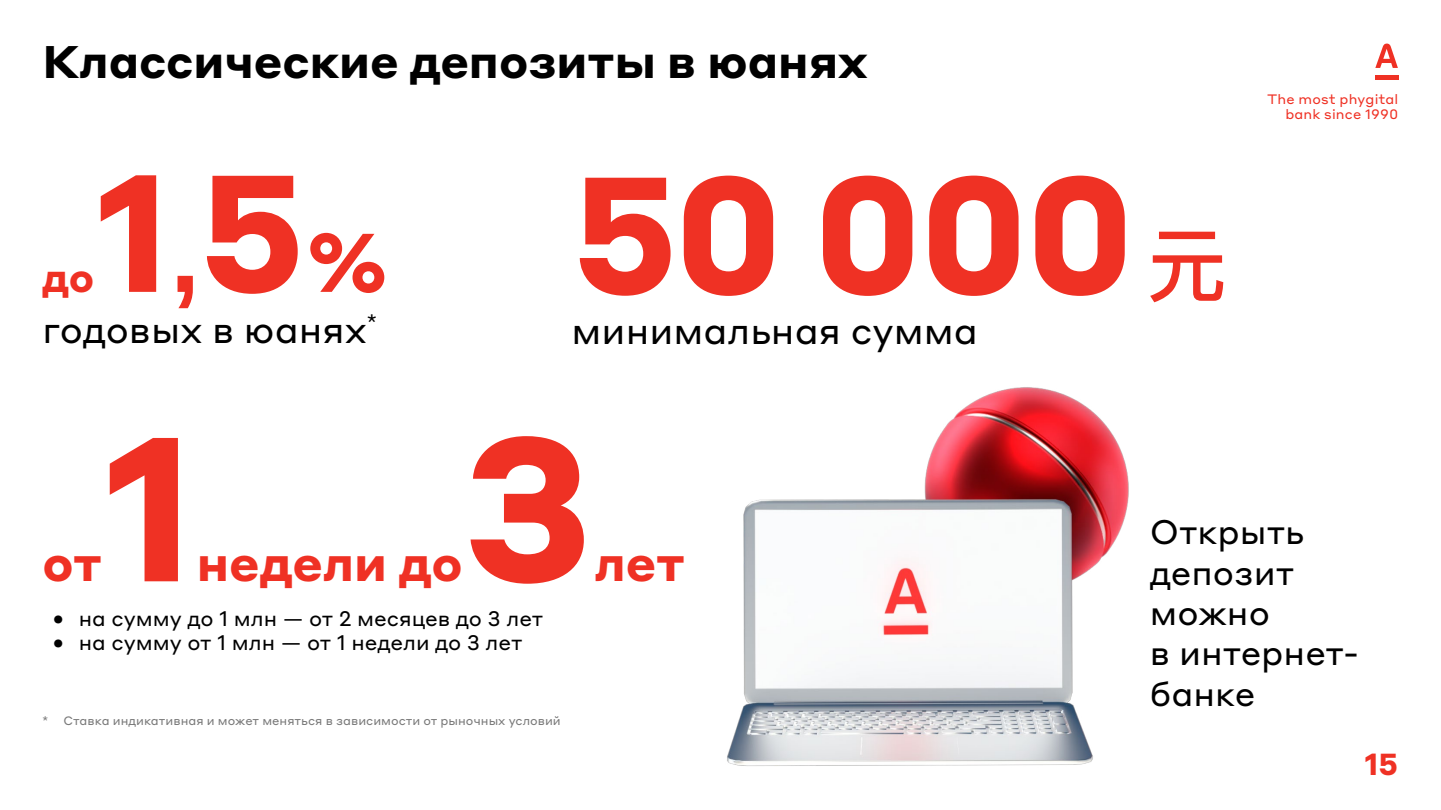
<style>
.page{position:relative;width:1441px;height:810px;background:#fff}
.page>*{position:absolute;margin:0;border:0;box-sizing:border-box;transform-origin:0 0}
.t1{font:700 201.15px "Styrene ALC";color:#ef3124}
.t2{font:700 163.5px "Styrene ALC";color:#ef3124}
.t3{font:700 47.85px "Styrene ALC";color:#ef3124}
.t4{font:700 45px "Styrene ALC";color:#000}
.t5{font:700 39px "Styrene ALC";color:#ef3124}
.t6{font:36.6px "Styrene ALC";color:#000}
.t7{font:33.6px/40.3px "Styrene ALC";color:#000}
.t8{font:700 30px "Styrene ALC";color:#ef3124}
.t9{font:20.7px "Styrene ALC";color:#000}
.t10{font:13.5px/15px "Styrene ALC";letter-spacing:.01em;color:#ef3124;text-align:right}
.t11{font:12px "Styrene ALC";color:#797979}
.s1{font-size:81.75px}
.s2{font-family:"Ping Fang HK";font-weight:500;font-size:80.4px}
</style>
<div class="page">
<img style="left:727px;top:387px;width:402px;height:379px">
<div style="left:1374px;top:75px;width:24px;height:5px;background:#ef3124"></div>
<svg style="left:1375px;top:44px;width:22px;height:24px"></svg>
<h3 class="t4" style="left:43px;top:23px;width:826px">Классические депозиты в юанях</h3>
<h2 class="t2" style="left:94px;top:93px;width:295px">1<span class="s1">,</span>5<span class="s1">%</span></h2>
<h3 class="t6" style="left:43px;top:299px;width:336px">годовых в юанях<sup>*</sup></h3>
<h3 class="t5" style="left:43px;top:244px;width:53px">до</h3>
<h2 class="t2" style="left:571px;top:95px;width:657px">50 000 <span class="s2">元</span></h2>
<h3 class="t6" style="left:571px;top:301px;width:408px">минимальная сумма</h3>
<p class="t10" style="left:1266px;top:90px;width:133px">The most phygital bank since 1990</p>
<h3 class="t3" style="left:43px;top:523px;width:61px">от</h3>
<h1 class="t1" style="left:102px;top:337px;width:96px">1</h1>
<h3 class="t3" style="left:197px;top:523px;width:267px">недели до</h3>
<h1 class="t1" style="left:462px;top:337px;width:133px">3</h1>
<h3 class="t9" style="left:52px;top:601px;width:492px">• на сумму до 1 млн — от 2 месяцев до 3 лет</h3>
<h3 class="t9" style="left:52px;top:626px;width:472px">• на сумму от 1 млн — от 1 недели до 3 лет</h3>
<h3 class="t3" style="left:594px;top:523px;width:92px">лет</h3>
<p class="t11" style="left:43px;top:711px;width:519px">* Ставка индикативная и может меняться в зависимости от рыночных условий</p>
<h3 class="t7" style="left:1149px;top:510px;width:211px">Открыть депозит можно<br>в интернет&shy;банке</h3>
<h3 class="t8" style="left:1364px;top:739px;width:35px">15</h3>
</div>
